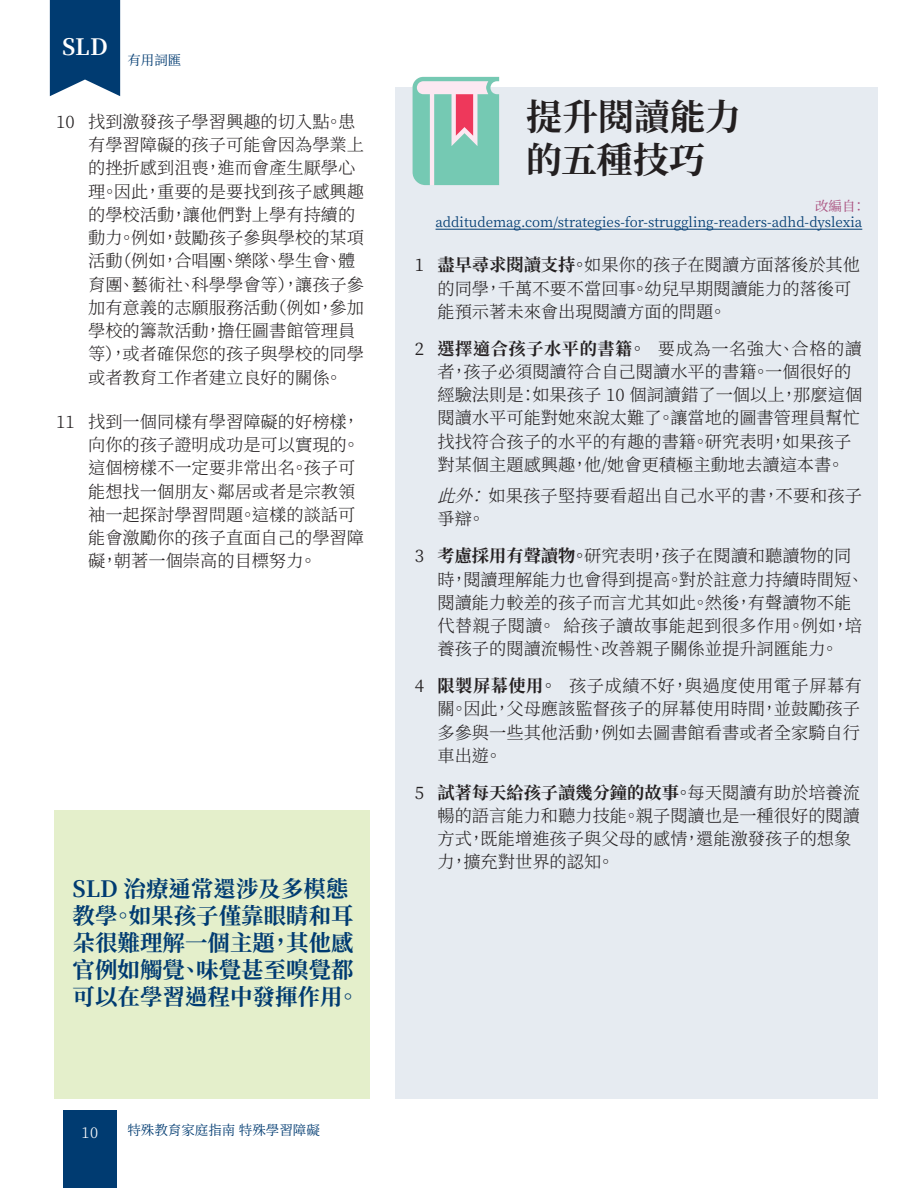
<style>
.page{position:relative;width:918px;height:1188px;background:#fff}
.page>*{position:absolute;margin:0;border:0;box-sizing:border-box;transform-origin:0 0}
.t1{font:700 36px/43.2px "Source Han Serif TC";letter-spacing:-.005em;color:#231f20}
.pull_quote_no_border{font:700 22.5px/27px "Source Han Serif TC";color:#003b71}
.t2{font:700 22.5px "Source Han Serif TC";color:#fff}
.main{font:300 17.25px/23.2px "Source Han Serif TC";color:#231f20}
.t3{font:300 15px "Source Han Serif TC";color:#fff}
.inline_reference{font:13.5px/16.5px "Source Han Serif TC";color:#003b71;text-align:right}
.s1{color:#a74a7a}
.s2{font-weight:400}
.s3{font-weight:700}
.s4{font-style:italic}
</style>
<div class="page">
<div style="left:395px;top:87px;width:483px;height:1012px;background:#e6ebf1"></div>
<div style="left:54px;top:810px;width:315px;height:289px;background:#e4efcb"></div>
<hr style="left:436px;top:229px;width:426px;height:1px;background:#003b71">
<svg style="left:413px;top:77px;width:86px;height:108px;background:#99c6ba"></svg>
<div style="left:63px;top:1111px;width:54px;height:77px;background:#003b71"></div>
<svg style="left:50px;top:0;width:70px;height:96px;background:#154b7d"></svg>
<h2 class="t2" style="left:62px;top:34px;width:47px">SLD</h2>
<p class="inline_reference" style="left:127px;top:52px;width:55px">有用詞匯</p>
<p class="main" style="left:88px;top:110px;width:277px;text-indent:-32px">10 找到激發孩子學習興趣的切入點。患有學習障礙的孩子可能會因為學業上的挫折感到沮喪，進而會產生厭學心理。因此，重要的是要找到孩子感興趣的學校活動，讓他們對上學有持續的動力。例如，鼓勵孩子參與學校的某項活動（例如，合唱團、樂隊、學生會、體育團、藝術社、科學學會等），讓孩子參加有意義的志願服務活動（例如，參加學校的籌款活動，擔任圖書館管理員等），或者確保您的孩子與學校的同學或者教育工作者建立良好的關係。</p>
<p class="main" style="left:88px;top:410px;width:277px;text-indent:-32px">11 找到一個同樣有學習障礙的好榜樣，向你的孩子證明成功是可以實現的。這個榜樣不一定要非常出名。孩子可能想找一個朋友、鄰居或者是宗教領袖一起探討學習問題。這樣的談話可能會激勵你的孩子直面自己的學習障礙，朝著一個崇高的目標努力。</p>
<p class="pull_quote_no_border" style="left:73px;top:876px;width:288px">SLD 治療通常還涉及多模態教學。如果孩子僅靠眼睛和耳朵很難理解一個主題，其他感官例如觸覺、味覺甚至嗅覺都可以在學習過程中發揮作用。</p>
<p class="t3" style="left:82px;top:1124px;width:18px">10</p>
<p class="inline_reference" style="left:127px;top:1122px;width:194px">特殊教育家庭指南 特殊學習障礙</p>
<p class="t1" style="left:526px;top:96px;width:217px">提升閱讀能力的五種技巧</p>
<p class="inline_reference" style="left:436px;top:198px;width:432px"><span class="s1">改編自：</span>additudemag.com/strategies-for-struggling-readers-adhd-dyslexia</p>
<p class="main" style="left:437px;top:254px;width:424px;text-indent:-23px"><span class="s2">1</span> <span class="s3">盡早尋求閱讀支持。</span>如果你的孩子在閱讀方面落後於其他的同學，千萬不要不當回事。幼兒早期閱讀能力的落後可能預示著未來會出現閱讀方面的問題。</p>
<p class="main" style="left:437px;top:337px;width:426px;text-indent:-23px"><span class="s2">2</span> <span class="s3">選擇適合孩子水平的書籍。</span> 要成為一名強大、合格的讀者，孩子必須閱讀符合自己閱讀水平的書籍。一個很好的經驗法則是：如果孩子 10 個詞讀錯了一個以上，那麼這個閱讀水平可能對她來說太難了。讓當地的圖書管理員幫忙找找符合孩子的水平的有趣的書籍。研究表明，如果孩子對某個主題感興趣，他/她會更積極主動地去讀這本書。</p>
<p class="main" style="left:437px;top:484px;width:426px"><span class="s4">此外：</span>如果孩子堅持要看超出自己水平的書，不要和孩子爭辯。</p>
<p class="main" style="left:437px;top:545px;width:428px;text-indent:-23px"><span class="s2">3</span> <span class="s3">考慮採用有聲讀物。</span>研究表明，孩子在閱讀和聽讀物的同時，閱讀理解能力也會得到提高。對於註意力持續時間短、閱讀能力較差的孩子而言尤其如此。然後，有聲讀物不能代替親子閱讀。給孩子讀故事能起到很多作用。例如，培養孩子的閱讀流暢性、改善親子關係並提升詞匯能力。</p>
<p class="main" style="left:437px;top:675px;width:426px;text-indent:-23px"><span class="s2">4</span> <span class="s3">限製屏幕使用。</span> 孩子成績不好，與過度使用電子屏幕有關。因此，父母應該監督孩子的屏幕使用時間，並鼓勵孩子多參與一些其他活動，例如去圖書館看書或者全家騎自行車出遊。</p>
<p class="main" style="left:437px;top:781px;width:424px;text-indent:-23px"><span class="s2">5</span> <span class="s3">試著每天給孩子讀幾分鐘的故事。</span>每天閱讀有助於培養流暢的語言能力和聽力技能。親子閱讀也是一種很好的閱讀方式，既能增進孩子與父母的感情，還能激發孩子的想象力，擴充對世界的認知。</p>
</div>
